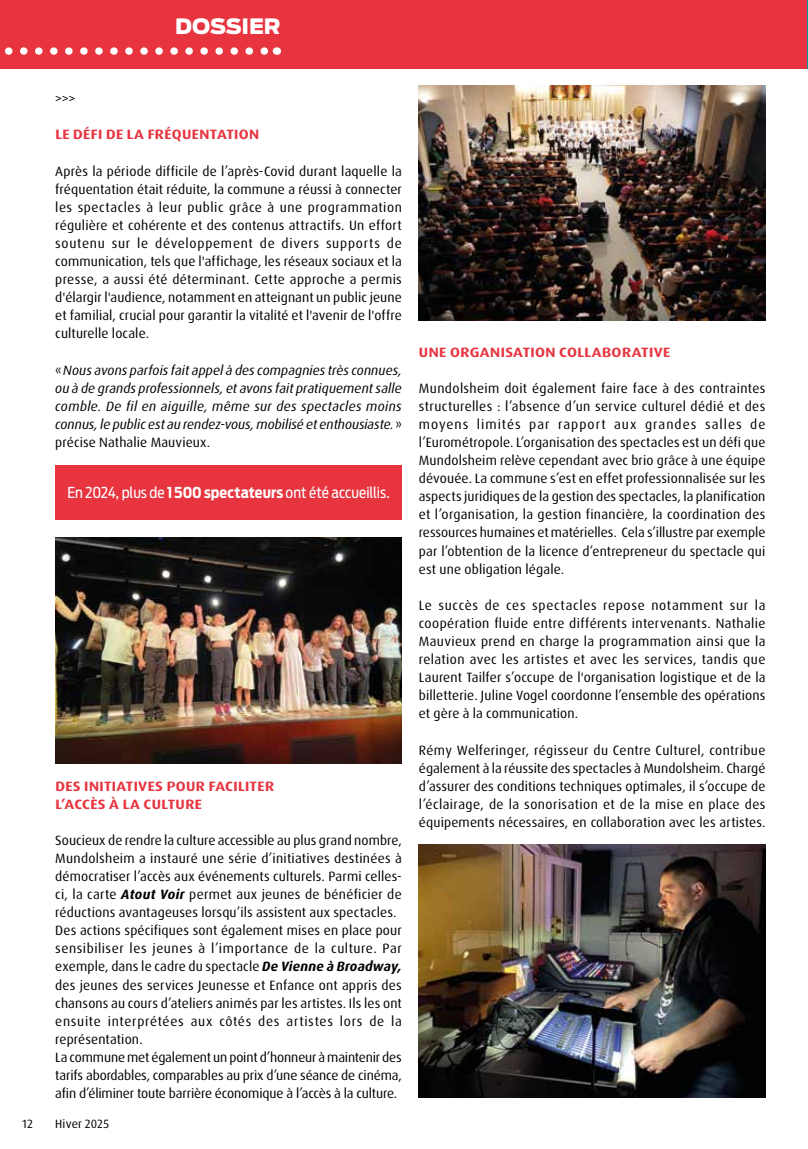
<style>
.page{position:relative;width:808px;height:1149px;background:#fff}
.page>*{position:absolute;margin:0;border:0;box-sizing:border-box;transform-origin:0 0}
.t1{font:900 21px "Antenna";letter-spacing:-.01em;color:#fff}
.t2{font:15px "Antenna Cond";letter-spacing:-.005em;color:#fff}
.t3{font:13.5px/18.1px "Dax Pro";letter-spacing:.01em;color:#000;text-align:justify}
.t4{font:italic 13.5px/18.1px "Dax Pro";letter-spacing:-.005em;color:#000;text-align:justify}
.t5{font:700 expanded 13.5px/18.1px "Dax Pro";letter-spacing:.025em;color:#e7343f}
.t6{font:12px "Dax Pro";letter-spacing:.01em;color:#000}
.s1{font-style:normal}
.s2{font-weight:700}
.s3{font-weight:700;font-style:italic}
</style>
<div class="page">
<div style="left:0;top:0;width:808px;height:68px;background:#e7343f"></div>
<svg style="left:5px;top:47px;width:263px;height:8px"></svg>
<div style="left:55px;top:465px;width:347px;height:54px;background:#e7343f"></div>
<img style="left:419px;top:85px;width:346px;height:235px">
<img style="left:419px;top:844px;width:346px;height:253px">
<img style="left:55px;top:537px;width:347px;height:226px">
<h1 class="t1" style="left:175px;top:13px;width:107px">DOSSIER</h1>
<p class="t3" style="left:55px;top:89px;width:22px">&gt;&gt;&gt;</p>
<p class="t5" style="left:55px;top:126px;width:205px">LE DÉFI DE LA FRÉQUENTATION</p>
<p class="t3" style="left:55px;top:162px;width:348px">Après la période difficile de l’après-Covid durant laquelle la fréquentation était réduite, la commune a réussi à connecter les spectacles à leur public grâce à une programmation régulière et cohérente et des contenus attractifs. Un effort soutenu sur le développement de divers supports de communication, tels que l'affichage, les réseaux sociaux et la presse, a aussi été déterminant. Cette approche a permis d'élargir l'audience, notamment en atteignant un public jeune et familial, crucial pour garantir la vitalité et l'avenir de l'offre culturelle locale.</p>
<p class="t4" style="left:55px;top:361px;width:348px"><span class="s1">«</span>Nous avons parfois fait appel à des compagnies très connues, ou à de grands professionnels, et avons fait pratiquement salle comble. De fil en aiguille, même sur des spectacles moins connus, le public est au rendez-vous, mobilisé et enthousiaste.<span class="s1">» précise Nathalie Mauvieux.</span></p>
<p class="t2" style="left:67px;top:483px;width:324px">En 2024, plus de <span class="s2">1500 spectateurs</span> ont été accueillis.</p>
<p class="t5" style="left:55px;top:776px;width:220px">DES INITIATIVES POUR FACILITER<br>L’ACCÈS À LA CULTURE</p>
<p class="t3" style="left:55px;top:830px;width:348px;text-align:left">Soucieux de rendre la culture accessible au plus grand nombre, Mundolsheim a instauré une série d’initiatives destinées à démocratiser l’accès aux événements culturels. Parmi celles&shy;ci, la carte <span class="s3">Atout Voir</span> permet aux jeunes de bénéficier de réductions avantageuses lorsqu’ils assistent aux spectacles.<br>Des actions spécifiques sont également mises en place pour sensibiliser les jeunes à l’importance de la culture. Par exemple, dans le cadre du spectacle <span class="s3">De Vienne à Broadway, </span>des jeunes des services Jeunesse et Enfance ont appris des chansons au cours d’ateliers animés par les artistes. Ils les ont ensuite interprétées aux côtés des artistes lors de la représentation.<br>La commune met également un point d’honneur à maintenir des tarifs abordables, comparables au prix d’une séance de cinéma, afin d’éliminer toute barrière économique à l’accès à la culture.</p>
<p class="t6" style="left:22px;top:1115px;width:12px">12</p>
<p class="t6" style="left:55px;top:1115px;width:55px">Hiver 2025</p>
<p class="t5" style="left:419px;top:343px;width:253px">UNE ORGANISATION COLLABORATIVE</p>
<p class="t3" style="left:419px;top:379px;width:348px">Mundolsheim doit également faire face à des contraintes structurelles : l’absence d’un service culturel dédié et des moyens limités par rapport aux grandes salles de l’Eurométropole. L’organisation des spectacles est un défi que Mundolsheim relève cependant avec brio grâce à une équipe dévouée. La commune s’est en effet professionnalisée sur les aspects juridiques de la gestion des spectacles, la planification et l’organisation, la gestion financière, la coordination des ressources humaines et matérielles. Cela s’illustre par exemple par l’obtention de la licence d’entrepreneur du spectacle qui est une obligation légale.</p>
<p class="t3" style="left:419px;top:596px;width:348px">Le succès de ces spectacles repose notamment sur la coopération fluide entre différents intervenants. Nathalie Mauvieux prend en charge la programmation ainsi que la relation avec les artistes et avec les services, tandis que Laurent Tailfer s’occupe de l'organisation logistique et de la billetterie. Juline Vogel coordonne l’ensemble des opérations et gère à la communication.</p>
<p class="t3" style="left:419px;top:740px;width:348px">Rémy Welferinger, régisseur du Centre Culturel, contribue également à la réussite des spectacles à Mundolsheim. Chargé d’assurer des conditions techniques optimales, il s’occupe de l’éclairage, de la sonorisation et de la mise en place des équipements nécessaires, en collaboration avec les artistes.</p>
</div>
